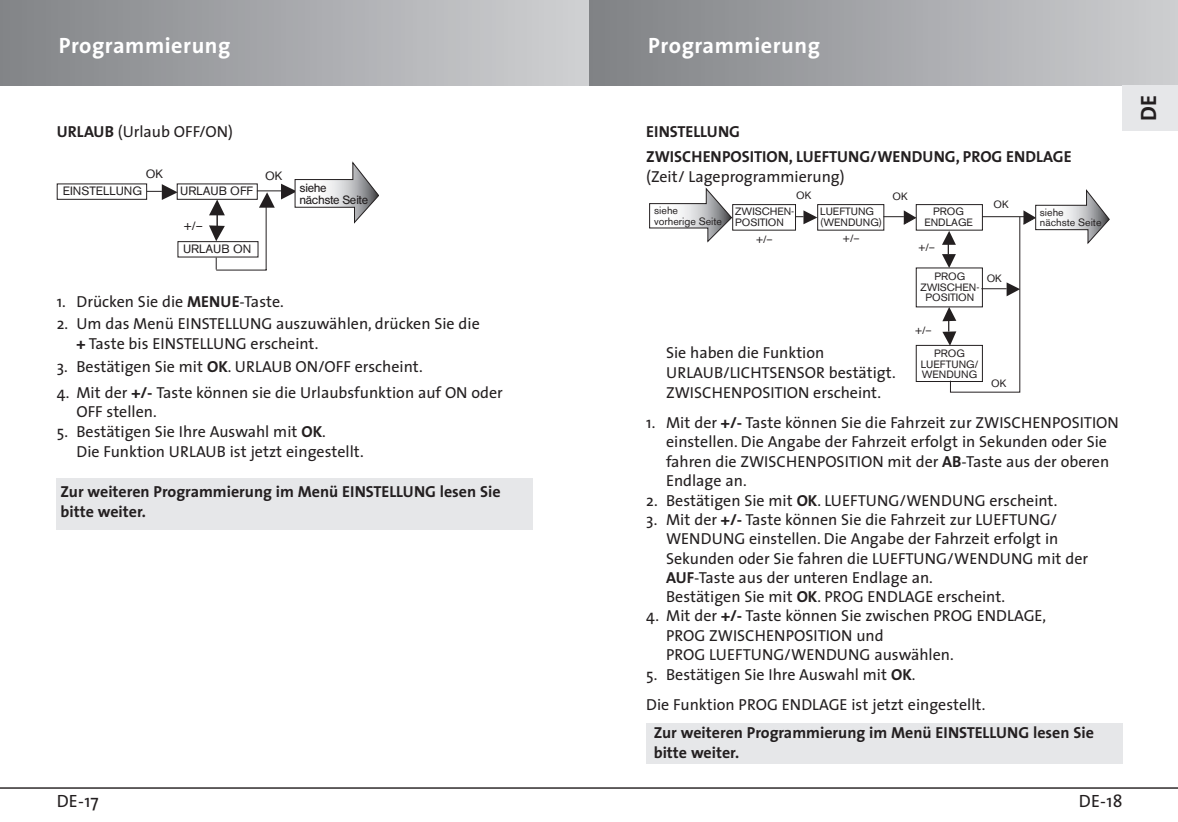
<style>
.page{position:relative;width:1178px;height:822px;background:#fff}
.page>*{position:absolute;margin:0;border:0;box-sizing:border-box;transform-origin:0 0}
.t1{font:700 22.2px "The Sans";letter-spacing:.025em;color:#fff}
.t2{font:700 22.2px "The Sans";color:#231f20}
.t3{font:17.8px "The Sans";letter-spacing:.01em;color:#231f20}
.t4{font:16px/19.2px "The Sans";color:#231f20}
.t5{font:700 16px/19.8px "The Sans";color:#231f20}
.t6{font:12px "Akzidenz Grotesk BQ";color:#231f20}
.t7{font:12px/12px "Hel Reg";color:#231f20}
.t8{font:10.6px/10.6px "Akzidenz Grotesk BQ";color:#231f20}
.s1{font-weight:700}
.s2{font-family:"The Sans Bold Caps"}
</style>
<div class="page">
<div style="left:57px;top:478px;width:476px;height:52px;background:#e6e7e9"></div>
<div style="left:0;top:0;width:590px;height:85px;background:linear-gradient(to right,#818387,#d0d1d3)"></div>
<hr style="left:590px;top:787px;width:588px;height:2px;background:#231f20">
<hr style="left:0;top:787px;width:590px;height:2px;background:#231f20">
<div style="left:590px;top:0;width:588px;height:85px;background:linear-gradient(to right,#7f8185,#cdced1)"></div>
<div style="left:1123px;top:85px;width:55px;height:45px;background:#e6e7e9"></div>
<hr style="left:217px;top:270px;width:49px;height:1px;background:#231f20">
<hr style="left:266px;top:207px;width:1px;height:63px;background:#231f20">
<div style="left:177px;top:241px;width:82px;height:17px;border:1px solid #231f20"></div>
<svg style="left:57px;top:161px;width:322px;height:80px"></svg>
<div style="left:646px;top:723px;width:477px;height:41px;background:#e6e7e9"></div>
<svg style="left:649px;top:187px;width:83px;height:56px"></svg>
<div style="left:732px;top:204px;width:64px;height:27px;border:1px solid #231f20"></div>
<div style="left:817px;top:204px;width:67px;height:27px;border:1px solid #231f20"></div>
<svg style="left:796px;top:210px;width:21px;height:14px"></svg>
<svg style="left:884px;top:189px;width:226px;height:203px"></svg>
<h1 class="t1" style="left:59px;top:36px;width:173px">Programmierung</h1>
<p class="t4" style="left:57px;top:123px;width:178px"><span class="s1">URLAUB</span> (Urlaub OFF/ON)</p>
<p class="t6" style="left:146px;top:170px;width:19px">OK</p>
<p class="t6" style="left:265px;top:172px;width:19px">OK</p>
<p class="t6" style="left:63px;top:187px;width:81px">EINSTELLUNG</p>
<p class="t6" style="left:180px;top:187px;width:74px">URLAUB OFF</p>
<p class="t6" style="left:184px;top:222px;width:20px">+/–</p>
<p class="t6" style="left:183px;top:244px;width:70px">URLAUB ON</p>
<p class="t7" style="left:300px;top:182px;width:70px">siehe nächste Seite</p>
<p class="t4" style="left:57px;top:293px;width:229px">1. Drücken Sie die <span class="s1">MENUE</span>-Taste.</p>
<p class="t4" style="left:76px;top:315px;width:405px;line-height:19.8px;text-indent:-20px">2. Um das Menü EINSTELLUNG auszuwählen, drücken Sie die <span class="s1">+</span> Taste bis EINSTELLUNG erscheint.</p>
<p class="t4" style="left:57px;top:358px;width:368px">3. Bestätigen Sie mit <span class="s1">OK</span>. URLAUB ON/OFF erscheint.</p>
<p class="t4" style="left:76px;top:384px;width:428px;line-height:19.8px;text-indent:-20px">4. Mit der <span class="s1">+/-</span> Taste können sie die Urlaubsfunktion auf ON oder<br>OFF stellen.</p>
<p class="t4" style="left:77px;top:423px;width:289px;line-height:19.8px;text-indent:-20px">5. Bestätigen Sie Ihre Auswahl mit <span class="s1">OK</span>.<br>Die Funktion URLAUB ist jetzt eingestellt.</p>
<p class="t5" style="left:61px;top:483px;width:442px">Zur weiteren Programmierung im Menü EINSTELLUNG lesen Sie bitte weiter.</p>
<h1 class="t1" style="left:648px;top:36px;width:173px">Programmierung</h1>
<p class="t5" style="left:646px;top:120px;width:427px;line-height:25.6px">EINSTELLUNG<br>ZWISCHENPOSITION, LUEFTUNG/WENDUNG, PROG ENDLAGE</p>
<p class="t4" style="left:646px;top:168px;width:200px">(Zeit/ Lageprogrammierung)</p>
<p class="t8" style="left:654px;top:206px;width:69px">siehe vorherige Seite</p>
<p class="t8" style="left:735px;top:208px;width:61px">ZWISCHEN-<br>POSITION</p>
<p class="t8" style="left:820px;top:208px;width:64px">LUEFTUNG (WENDUNG)</p>
<p class="t8" style="left:924px;top:208px;width:50px;text-align:center">PROG<br>ENDLAGE</p>
<p class="t8" style="left:796px;top:191px;width:17px">OK</p>
<p class="t8" style="left:893px;top:192px;width:17px">OK</p>
<p class="t8" style="left:994px;top:200px;width:17px">OK</p>
<p class="t8" style="left:1040px;top:208px;width:63px">siehe nächste Seite</p>
<p class="t8" style="left:756px;top:235px;width:18px">+/–</p>
<p class="t8" style="left:843px;top:234px;width:18px">+/–</p>
<p class="t8" style="left:918px;top:243px;width:18px">+/–</p>
<p class="t8" style="left:920px;top:272px;width:61px;text-align:center">PROG<br>ZWISCHEN-<br>POSITION</p>
<p class="t8" style="left:987px;top:274px;width:17px">OK</p>
<p class="t8" style="left:915px;top:326px;width:18px">+/–</p>
<p class="t4" style="left:666px;top:344px;width:231px;line-height:19.8px">Sie haben die Funktion<br>URLAUB/LICHTSENSOR bestätigt.<br>ZWISCHENPOSITION erscheint.</p>
<p class="t4" style="left:666px;top:414px;width:454px;text-indent:-20px">1. Mit der <span class="s1">+/-</span> Taste können Sie die Fahrzeit zur ZWISCHENPOSITION einstellen. Die Angabe der Fahrzeit erfolgt in Sekunden oder Sie fahren die ZWISCHENPOSITION mit der <span class="s1">AB</span>-Taste aus der oberen Endlage an.</p>
<p class="t4" style="left:646px;top:492px;width:413px">2. Bestätigen Sie mit <span class="s1">OK</span>. LUEFTUNG/WENDUNG erscheint.</p>
<p class="t4" style="left:666px;top:511px;width:424px;text-indent:-20px">3. Mit der <span class="s1">+/-</span> Taste können Sie die Fahrzeit zur LUEFTUNG/ WENDUNG einstellen. Die Angabe der Fahrzeit erfolgt in Sekunden oder Sie fahren die LUEFTUNG/WENDUNG mit der <span class="s1">AUF</span>-Taste aus der unteren Endlage an.<br>Bestätigen Sie mit <span class="s1">OK</span>. PROG ENDLAGE erscheint.</p>
<p class="t4" style="left:666px;top:608px;width:382px;text-indent:-20px">4. Mit der <span class="s2">+/-</span> Taste können Sie zwischen PROG ENDLAGE,<br>PROG ZWISCHENPOSITION und<br>PROG LUEFTUNG/WENDUNG auswählen.</p>
<p class="t4" style="left:646px;top:661px;width:341px;line-height:29.8px">5. Bestätigen Sie Ihre Auswahl mit <span class="s1">OK</span>.<br>Die Funktion PROG ENDLAGE ist jetzt eingestellt.</p>
<p class="t5" style="left:654px;top:724px;width:442px">Zur weiteren Programmierung im Menü EINSTELLUNG lesen Sie bitte weiter.</p>
<p class="t8" style="left:921px;top:349px;width:59px;text-align:center">PROG<br>LUEFTUNG/<br>WENDUNG</p>
<p class="t8" style="left:991px;top:379px;width:17px">OK</p>
<p class="t3" style="left:57px;top:794px;width:44px">DE-17</p>
<p class="t3" style="left:1079px;top:794px;width:45px">DE-18</p>
<h1 class="t2" style="left:1140px;top:121px;width:28px;rotate:-90deg">DE</h1>
</div>
